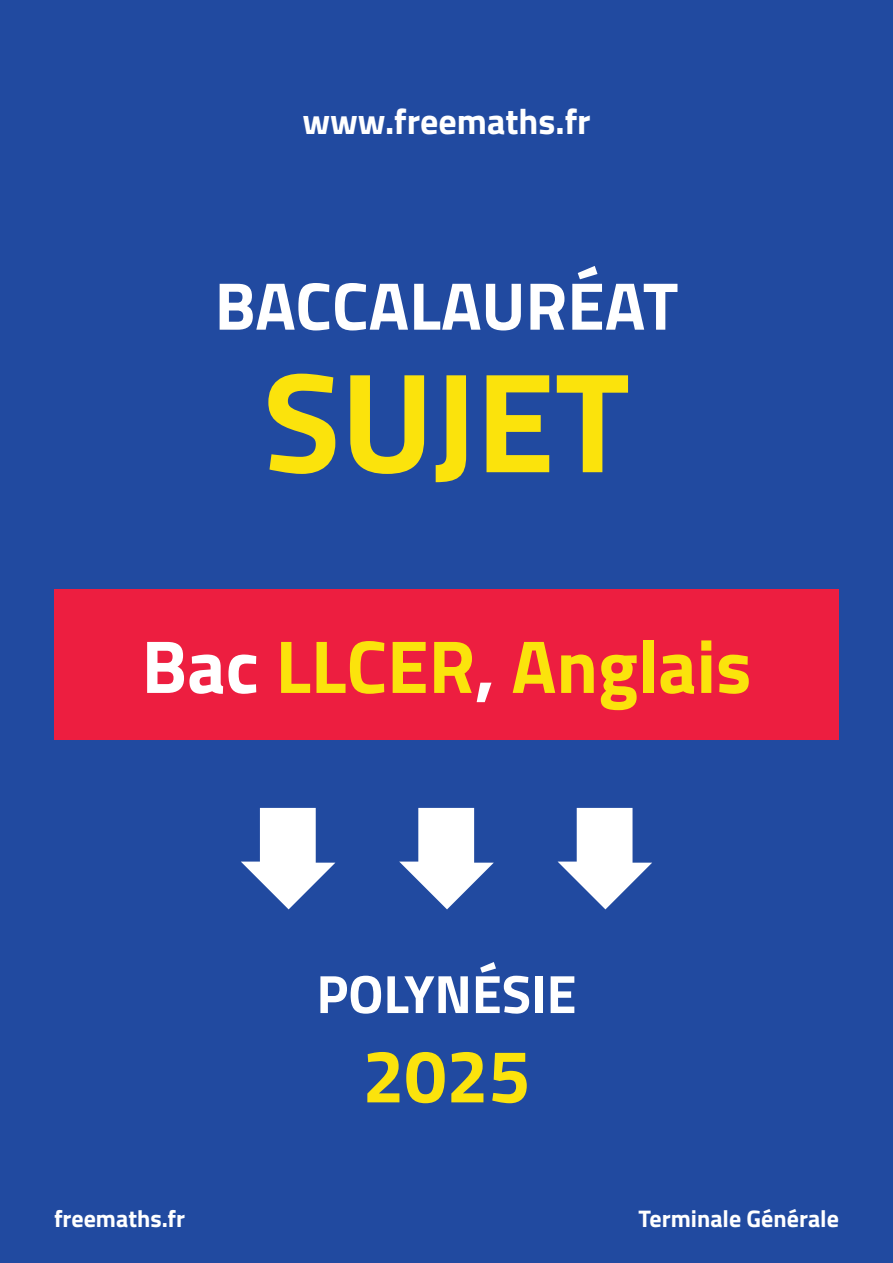
<style>
.page{position:relative;width:893px;height:1263px;background:#214aa0}
.page>*{position:absolute;margin:0;border:0;box-sizing:border-box;transform-origin:0 0}
.t1{font:700 142.5px "Titillium";color:#fbe30c}
.t2{font:700 75px "Titillium";color:#fbe30c}
.t3{font:700 67.5px "Titillium";color:#fff}
.t4{font:700 54px "Titillium";color:#fff}
.t5{font:700 36px "Titillium";color:#fff}
.t6{font:700 24px "Titillium";color:#fff}
.s1{color:#fff}
</style>
<div class="page">
<svg style="left:241px;top:808px;width:94px;height:101px"></svg>
<svg style="left:399px;top:808px;width:95px;height:101px"></svg>
<svg style="left:558px;top:808px;width:94px;height:101px"></svg>
<div style="left:54px;top:589px;width:785px;height:151px;background:#ed1e40"></div>
<h3 class="t5" style="left:302px;top:94px;width:290px">www.freemaths.fr</h3>
<h3 class="t3" style="left:215px;top:254px;width:465px">BACCALAURÉAT</h3>
<h1 class="t1" style="left:263px;top:313px;width:368px">SUJET</h1>
<h2 class="t2" style="left:142px;top:609px;width:611px"><span class="s1">Bac</span> LLCER<span class="s1">,</span> Anglais</h2>
<p class="t4" style="left:316px;top:953px;width:262px">POLYNÉSIE</p>
<h2 class="t2" style="left:362px;top:1019px;width:169px">2025</h2>
<p class="t6" style="left:54px;top:1200px;width:133px">freemaths.fr</p>
<p class="t6" style="left:639px;top:1200px;width:202px">Terminale Générale</p>
</div>
